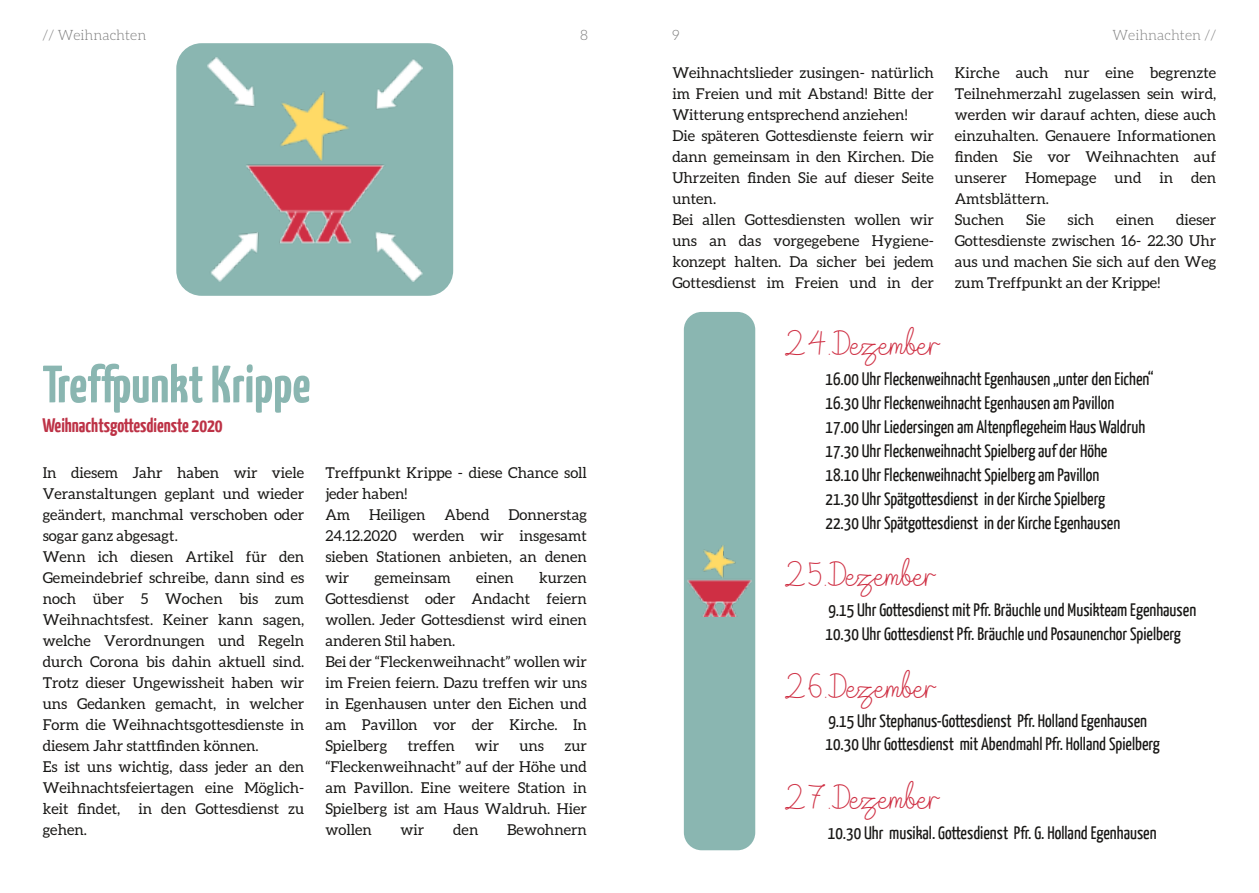
<style>
.page{position:relative;width:1259px;height:893px;background:#fff}
.page>*{position:absolute;margin:0;border:0;box-sizing:border-box;transform-origin:0 0}
.t1{font:700 52.5px "Yanone Kaffeesatz";color:#8ab6b1}
.t2{font:36px "Raffline";color:#cf3044}
.t3{font:700 19.5px "Yanone Kaffeesatz";color:#bd3246}
.t4{font:18px/24px "Yanone Kaffeesatz";color:#181715}
.t5{font:15px/21px "Aleo";color:#181715}
.t6{font:300 14.25px "Aleo";color:#7a7a7a}
.t7{font:300 14.25px "Aleo";color:#808080}
.t8{font:300 14.25px "Aleo";color:#484847}
.t9{font:300 14.25px "Aleo";color:#595959}
.s1{color:#595959}
</style>
<div class="page">
<div style="left:176px;top:43px;width:277px;height:253px;background:#8ab6b1;border-radius:25px"></div>
<img style="left:208px;top:57px;width:215px;height:225px">
<div style="left:684px;top:312px;width:71px;height:538px;background:#8ab6b1;border-radius:18px"></div>
<img style="left:687px;top:546px;width:65px;height:70px">
<p class="t9" style="left:43px;top:28px;width:61px">// Rubrik</p>
<p class="t6" style="left:580px;top:29px;width:9px">8</p>
<p class="t8" style="left:672px;top:29px;width:9px">9</p>
<p class="t7" style="left:1112px;top:29px;width:90px">Weihnachten</p>
<p class="t6" style="left:58px;top:28px;width:90px">Weihnachten</p>
<p class="t8" style="left:1156px;top:29px;width:61px">Rubrik <span class="s1">//</span></p>
<h1 class="t1" style="left:43px;top:364px;width:269px">Treffpunkt Krippe</h1>
<h3 class="t3" style="left:43px;top:418px;width:182px">Weihnachtsgottesdienste 2020</h3>
<p class="t5" style="left:43px;top:463px;width:263px">In diesem Jahr haben wir viele<br>Veranstaltungen geplant und wieder geändert, manchmal verschoben oder sogar ganz abgesagt.<br>Wenn ich diesen Artikel für den<br>Gemeindebrief schreibe, dann sind es noch über 5 Wochen bis zum<br>Weihnachtsfest. Keiner kann sagen, welche Verordnungen und Regeln durch Corona bis dahin aktuell sind.<br>Trotz dieser Ungewissheit haben wir uns Gedanken gemacht, in welcher<br>Form die Weihnachtsgottesdienste in diesem Jahr stattfinden können.<br>Es ist uns wichtig, dass jeder an den<br>Weihnachtsfeiertagen eine Möglich&shy;keit findet, in den Gottesdienst zu gehen.</p>
<p class="t5" style="left:325px;top:463px;width:263px">Treffpunkt Krippe - diese Chance soll jeder haben!<br>Am Heiligen Abend Donnerstag<br>24.12.2020 werden wir insgesamt sieben Stationen anbieten, an denen wir</p>
<p class="t5" style="left:325px;top:568px;width:263px;text-indent:214px">kurzen<br>Gottesdienst oder Andacht feiern wollen. Jeder Gottesdienst wird einen anderen Stil haben.<br>Bei der “Fleckenweihnacht” wollen wir im Freien feiern. Dazu treffen wir uns in Egenhausen unter den Eichen und am Pavillon vor der Kirche. In<br>Spielberg</p>
<p class="t5" style="left:374px;top:568px;width:78px">gemeinsam</p>
<p class="t5" style="left:476px;top:568px;width:39px">einen</p>
<p class="t5" style="left:408px;top:736px;width:49px">treffen</p>
<p class="t5" style="left:475px;top:736px;width:25px">wir</p>
<p class="t5" style="left:519px;top:736px;width:26px">uns</p>
<p class="t5" style="left:325px;top:736px;width:263px;text-align:justify;text-indent:239px">zur “Fleckenweihnacht” auf der Höhe und am Pavillon. Eine weitere Station in Spielberg ist am Haus Waldruh. Hier wollen</p>
<p class="t5" style="left:400px;top:820px;width:25px">wir</p>
<p class="t5" style="left:453px;top:820px;width:27px">den</p>
<p class="t5" style="left:507px;top:820px;width:81px">Bewohnern</p>
<p class="t5" style="left:672px;top:63px;width:263px">Weihnachtslieder zusingen- natürlich im Freien und mit Abstand! Bitte der Witterung entsprechend anziehen!<br>Die späteren Gottesdienste feiern wir dann gemeinsam in den Kirchen. Die Uhrzeiten finden Sie auf dieser Seite unten.<br>Bei allen Gottesdiensten wollen wir uns an das vorgegebene Hygiene&shy;konzept halten. Da sicher bei jedem Gottesdienst im Freien und in der</p>
<h2 class="t2" style="left:783px;top:326px;width:159px">24.Dezember</h2>
<p class="t4" style="left:825px;top:368px;width:329px">16.00 Uhr Fleckenweihnacht Egenhausen „unter den Eichen“ 16.30 Uhr Fleckenweihnacht Egenhausen am Pavillon<br>17.00 Uhr Liedersingen am Altenpflegeheim Haus Waldruh 17.30 Uhr Fleckenweihnacht Spielberg auf der Höhe<br>18.10 Uhr Fleckenweihnacht Spielberg am Pavillon<br>21.30 Uhr Spätgottesdienst in der Kirche Spielberg<br>22.30 Uhr Spätgottesdienst in der Kirche Egenhausen</p>
<h2 class="t2" style="left:783px;top:557px;width:155px">25.Dezember</h2>
<p class="t4" style="left:825px;top:599px;width:372px">9.15 Uhr Gottesdienst mit Pfr. Bräuchle und Musikteam Egenhausen<br>10.30 Uhr Gottesdienst Pfr. Bräuchle und Posaunenchor Spielberg</p>
<h2 class="t2" style="left:783px;top:669px;width:155px">26.Dezember</h2>
<p class="t4" style="left:825px;top:711px;width:336px;line-height:23.1px">9.15 Uhr Stephanus-Gottesdienst Pfr. Holland Egenhausen<br>10.30 Uhr Gottesdienst mit Abendmahl Pfr. Holland Spielberg</p>
<h2 class="t2" style="left:783px;top:781px;width:159px">27.Dezember</h2>
<p class="t4" style="left:828px;top:822px;width:330px">10.30 Uhr musikal. Gottesdienst Pfr. G. Holland Egenhausen</p>
<p class="t5" style="left:954px;top:63px;width:263px">Kirche auch nur eine begrenzte<br>Teilnehmerzahl zugelassen sein wird, werden wir darauf achten, diese auch einzuhalten. Genauere Informationen finden Sie vor Weihnachten auf unserer Homepage und in den<br>Amtsblättern.<br>Suchen</p>
<p class="t5" style="left:954px;top:210px;width:263px;text-align:justify;text-indent:221px">dieser Gottesdienste zwischen 16- 22.30 Uhr aus und machen Sie sich auf den Weg zum Treffpunkt an der Krippe!</p>
<p class="t5" style="left:1026px;top:210px;width:21px">Sie</p>
<p class="t5" style="left:1067px;top:210px;width:28px">sich</p>
<p class="t5" style="left:1116px;top:210px;width:39px">einen</p>
</div>
